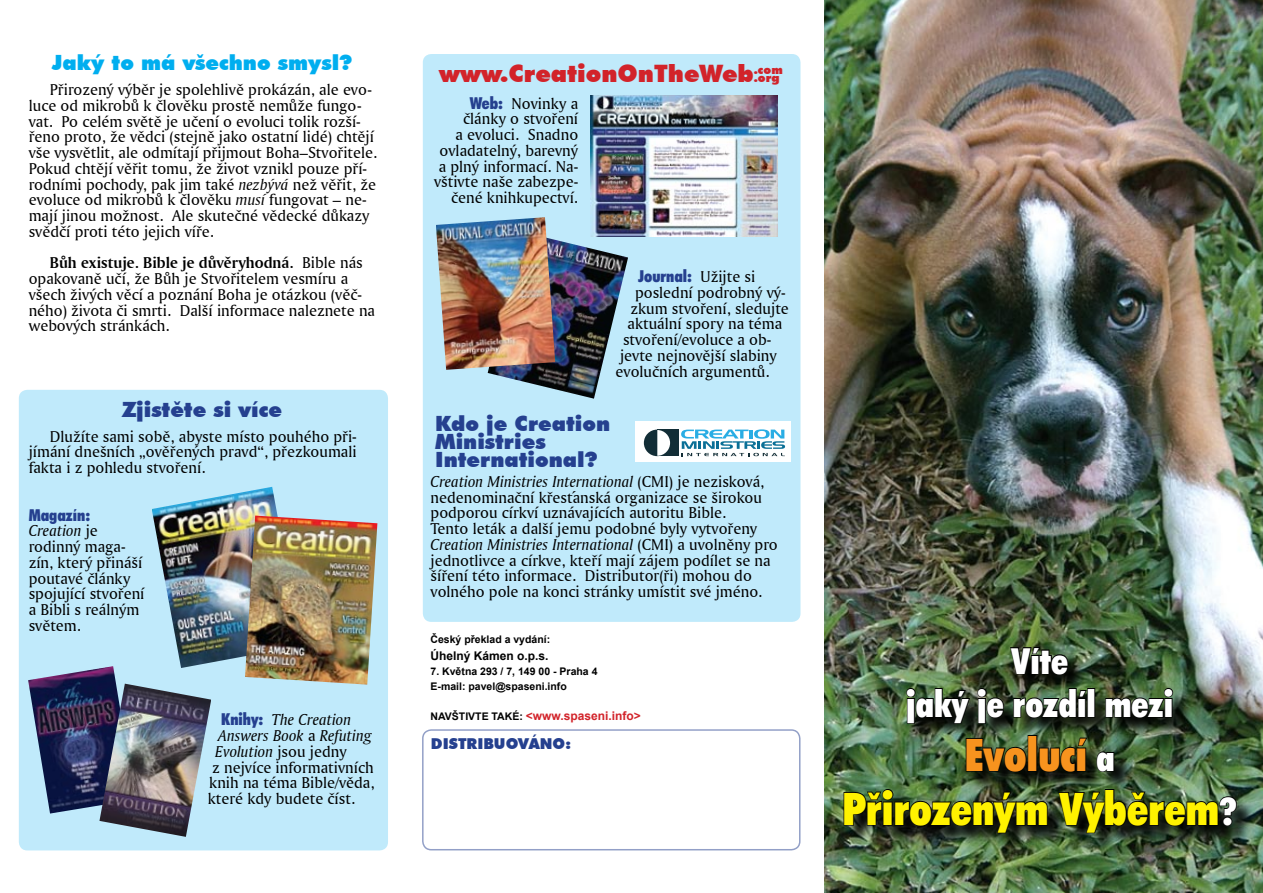
<style>
.page{position:relative;width:1263px;height:893px;background:#fff}
.page>*{position:absolute;margin:0;border:0;box-sizing:border-box;transform-origin:0 0}
.t1{font:900 condensed 45px/54px "Futura BT";color:#fff200;text-align:center}
.t2{font:900 condensed 36px/43.2px "Futura BT";color:#fff;text-align:center}
.t3{font:900 24px "Futura BT";color:#d2232a}
.t4{font:900 21px/18px "Futura BT";color:#25408f}
.t5{font:900 21px "Futura BT";color:#00aeef}
.t6{font:16.5px/15.8px "Amerigo BT Roman A";color:#000}
.t7{font:16.5px/15.8px "Amerigo BT Italic A";color:#000}
.t8{font:16.5px "Amerigo BT Bold A";color:#000}
.t9{font:900 condensed 16.5px "Futura BT";color:#25408f}
.t10{font:900 15px "Futura BT";color:#25408f}
.t11{font:700 12px "Arial";color:#d2232a}
.t12{font:700 12px "Arial";color:#000}
.t13{font:900 12px "Futura BT";color:#d2232a}
.t14{font:700 10.5px/15px "Arial";color:#000}
.s1{font-family:"Amerigo BT Italic A"}
.s2{font-family:"Amerigo BT Roman A"}
.s3{font-family:"Futura BT";font-weight:900;font-stretch:condensed;color:#25408f}
.s4{font-size:12px}
.s5{font-family:"Amerigo BT Roman A";font-weight:400;font-stretch:normal;color:#000}
.s6{font-size:10.5px;color:#000}
.s7{color:#f7931e}
.s8{font-size:36px;color:#fff}
</style>
<div class="page">
<div style="left:423px;top:54px;width:377px;height:568px;background:#c0eafb;border-radius:9px"></div>
<div style="left:635px;top:421px;width:156px;height:41px;background:#fff"></div>
<svg style="left:681px;top:429px;width:104px;height:27px"></svg>
<div style="left:657px;top:430px;width:22px;height:26px;background:#122d36"></div>
<div style="left:644px;top:430px;width:26px;height:26px;background:#122d36;border-radius:50%"></div>
<svg style="left:657px;top:430px;width:13px;height:26px"></svg>
<img style="left:825px;top:0;width:438px;height:893px">
<div style="left:422px;top:729px;width:378px;height:121px;border:2px solid #25408f;border-radius:9px"></div>
<div style="left:19px;top:390px;width:369px;height:460px;background:#c0eafb;border-radius:9px"></div>
<img style="left:845px;top:648px;width:418px;height:229px">
<svg style="left:1009px;top:646px;width:60px;height:30px;background:#232e1c"></svg>
<svg style="left:905px;top:687px;width:100px;height:38px;background:#273522"></svg>
<svg style="left:1012px;top:687px;width:75px;height:32px;background:#31442b"></svg>
<div style="left:1087px;top:688px;width:8px;height:29px;border:2px solid #000"></div>
<svg style="left:1104px;top:687px;width:70px;height:32px;background:#2e3e26"></svg>
<svg style="left:965px;top:737px;width:62px;height:36px;background:#293c24"></svg>
<div style="left:1028px;top:735px;width:9px;height:36px;border:2px solid #000"></div>
<svg style="left:1038px;top:736px;width:50px;height:37px;background:#26351d"></svg>
<svg style="left:1095px;top:751px;width:20px;height:22px"></svg>
<img style="left:843px;top:788px;width:205px;height:46px">
<svg style="left:1057px;top:788px;width:181px;height:46px;background:#293926"></svg>
<img style="left:28px;top:666px;width:98px;height:147px">
<img style="left:152px;top:487px;width:126px;height:181px">
<img style="left:245px;top:516px;width:132px;height:169px">
<img style="left:99px;top:684px;width:112px;height:153px">
<img style="left:591px;top:95px;width:186px;height:142px">
<img style="left:488px;top:232px;width:140px;height:167px">
<img style="left:436px;top:217px;width:119px;height:153px">
<p class="t5" style="left:52px;top:50px;width:302px">Jaký to má všechno smysl?</p>
<p class="t6" style="left:29px;top:81px;width:350px;text-indent:21px">Přirozený výběr je spolehlivě prokázán, ale evo&shy;luce od mikrobů k člověku prostě nemůže fungo&shy;vat. Po celém světě je učení o evoluci tolik rozší&shy;řeno proto, že vědci (stejně jako ostatní lidé) chtějí vše vysvětlit, ale odmítají přijmout Boha–Stvořitele.<br>Pokud chtějí věřit tomu, že život vznikl pouze pří&shy;rodními pochody, pak jim také <span class="s1">nezbývá</span> než věřit, že evoluce od mikrobů k člověku <span class="s1">musí</span> fungovat – ne&shy;mají jinou možnost. Ale skutečné vědecké důkazy svědčí proti této jejich víře.</p>
<p class="t8" style="left:50px;top:253px;width:314px">Bůh existuje. Bible je důvěryhodná. <span class="s2">Bible nás</span></p>
<p class="t6" style="left:29px;top:270px;width:348px">opakovaně učí, že Bůh je Stvořitelem vesmíru a všech živých věcí a poznání Boha je otázkou (věč&shy;ného) života či smrti. Další informace naleznete na webových stránkách.</p>
<p class="t4" style="left:122px;top:400px;width:161px">Zjistěte si více</p>
<p class="t6" style="left:29px;top:428px;width:330px;text-align:justify;text-indent:21px">Dlužíte sami sobě, abyste místo pouhého při&shy;jímání dnešních „ověřených pravd“, přezkoumali fakta i z pohledu stvoření.</p>
<p class="t9" style="left:29px;top:505px;width:63px">Magazín:</p>
<p class="t7" style="left:29px;top:523px;width:71px">Creation <span class="s2">je</span></p>
<p class="t6" style="left:29px;top:538px;width:117px">rodinný maga&shy;zín, který přináší poutavé články spojující stvoření a Bibli s reálným světem.</p>
<p class="t7" style="left:215px;top:712px;width:158px;text-indent:6px"><span class="s3">Knihy:</span> The Creation<br>Answers Book <span class="s2">a</span> Refuting<br>Evolution <span class="s2">jsou jedny</span></p>
<p class="t6" style="left:208px;top:759px;width:168px;text-align:justify">z nejvíce informativních knih na téma Bible/věda, které kdy budete číst.</p>
<h3 class="t3" style="left:439px;top:59px;width:342px">www.CreationOnTheWeb<span class="s4">.org</span></h3>
<p class="t13" style="left:754px;top:63px;width:30px">.com</p>
<p class="t6" style="left:434px;top:95px;width:146px;text-align:right"><span class="s3">Web:</span> Novinky a články o stvoření<br>a evoluci. Snadno ovladatelný, barevný a plný informací. Na&shy;vštivte naše zabezpe&shy;čené knihkupectví.</p>
<p class="t9" style="left:638px;top:266px;width:119px">Journal: <span class="s5">Užijte si</span></p>
<p class="t6" style="left:635px;top:284px;width:152px">poslední podrobný vý-</p>
<p class="t6" style="left:630px;top:300px;width:160px">zkum stvoření, sledujte</p>
<p class="t6" style="left:627px;top:316px;width:156px">aktuální spory na téma</p>
<p class="t6" style="left:623px;top:331px;width:150px">stvoření/evoluce a ob-</p>
<p class="t6" style="left:620px;top:347px;width:158px">jevte nejnovější slabiny</p>
<p class="t6" style="left:615px;top:363px;width:156px">evolučních argumentů.</p>
<p class="t4" style="left:435px;top:414px;width:177px">Kdo je Creation<br>Ministries<br>International?</p>
<p class="t7" style="left:431px;top:473px;width:335px">Creation Ministries International <span class="s2">(CMI) je nezisková,</span></p>
<p class="t6" style="left:431px;top:489px;width:333px">nedenominační křesťanská organizace se širokou podporou církví uznávajících autoritu Bible.<br>Tento leták a další jemu podobné byly vytvořeny</p>
<p class="t7" style="left:431px;top:536px;width:349px">Creation Ministries International <span class="s2">(CMI) a uvolněny pro</span></p>
<p class="t6" style="left:431px;top:552px;width:342px">jednotlivce a církve, kteří mají zájem podílet se na šíření této informace. Distributor(ři) mohou do volného pole na konci stránky umístit své jméno.</p>
<p class="t14" style="left:431px;top:633px;width:121px">Český překlad a vydání:</p>
<p class="t12" style="left:431px;top:648px;width:120px">Úhelný Kámen o.p.s.</p>
<p class="t14" style="left:431px;top:664px;width:168px">7. Května 293 / 7, 149 00 - Praha 4<br>E-mail: pavel@spaseni.info</p>
<p class="t11" style="left:431px;top:708px;width:212px"><span class="s6">NAVŠTIVTE TAKÉ:</span> &lt;www.spaseni.info&gt;</p>
<p class="t10" style="left:431px;top:735px;width:142px">DISTRIBUOVÁNO:</p>
<h2 class="t2" style="left:906px;top:639px;width:268px">Víte<br>jaký je rozdíl mezi</h2>
<h1 class="t1" style="left:842px;top:727px;width:396px"><span class="s7">Evolucí</span> <span class="s8">a<br></span>Přirozeným Výběrem<span class="s8">?</span></h1>
</div>
